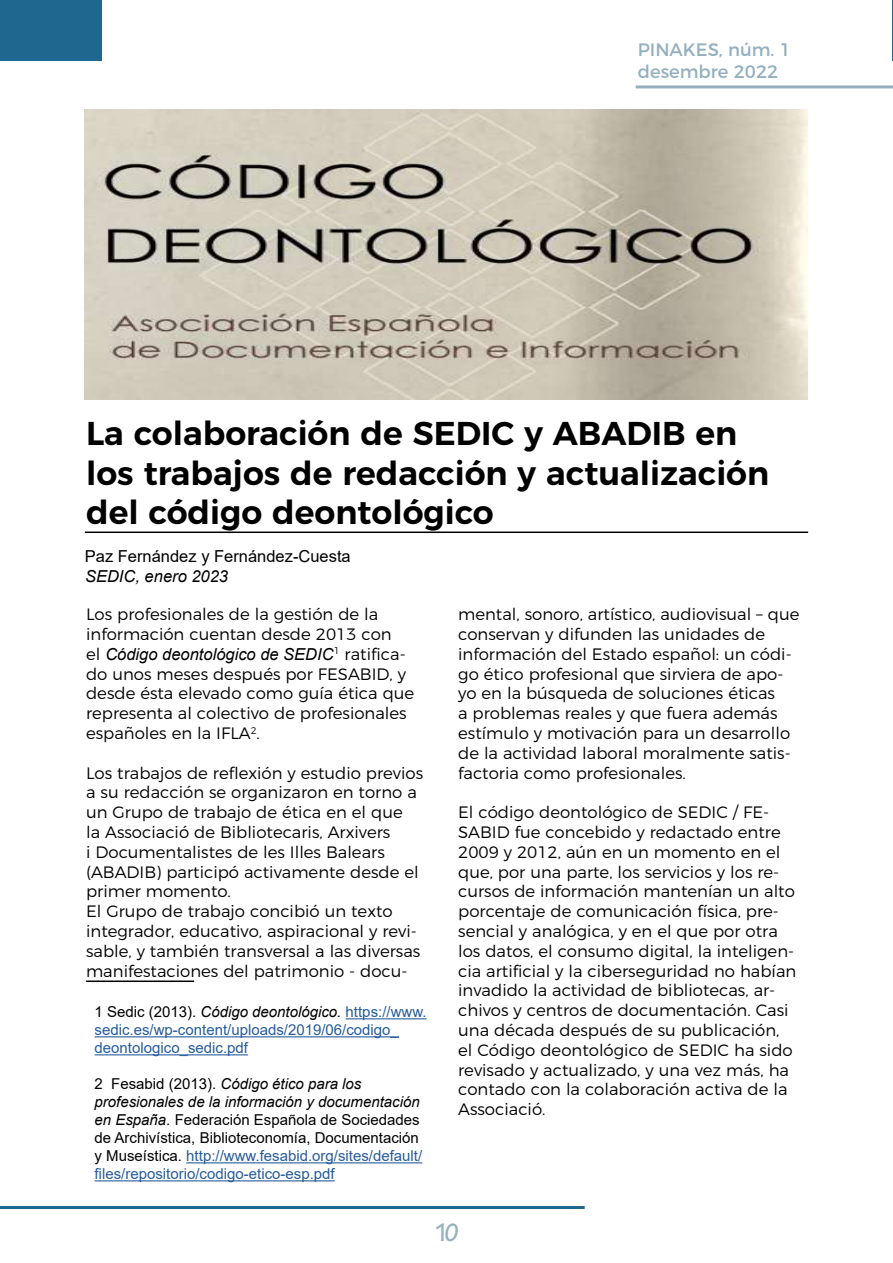
<style>
.page{position:relative;width:893px;height:1263px;background:#fff}
.page>*{position:absolute;margin:0;border:0;box-sizing:border-box;transform-origin:0 0}
.t1{font:600 33px/39.6px "Montserrat";color:#000}
.t2{font:700 condensed 27px "Tekton Pro";color:#94b0be}
.t3{font:18px/21.6px "Montserrat";color:#94b0be}
.t4{font:300 16.5px/19.8px "Montserrat";color:#000}
.t5{font:italic 16.5px "Arial";color:#000}
.t6{font:16.5px "Arial";color:#000}
.t7{font:15px/18px "Arial";color:#000}
.t8{font:15px/18px "Arial";color:#275b9b}
.s1{font-family:"Montserrat";font-weight:300;font-style:normal}
.s2{color:#000}
.s3{font-style:italic;color:#000}
.s4{font-style:italic}
.s5{color:#275b9b}
</style>
<div class="page">
<hr style="left:636px;top:85px;width:257px;height:3px;background:#94b0be">
<hr style="left:0;top:1206px;width:585px;height:3px;background:#206890">
<div style="left:0;top:0;width:101px;height:61px;background:#20678f"></div>
<hr style="left:892px;top:0;width:1px;height:61px;background:#20678f">
<hr style="left:86px;top:980px;width:108px;height:2px;background:#000">
<hr style="left:346px;top:1018px;width:80px;height:1px;background:#275b9b">
<hr style="left:95px;top:1036px;width:304px;height:1px;background:#275b9b">
<hr style="left:95px;top:1054px;width:153px;height:1px;background:#275b9b">
<hr style="left:186px;top:1162px;width:236px;height:1px;background:#275b9b">
<hr style="left:95px;top:1180px;width:240px;height:1px;background:#275b9b">
<img style="left:85px;top:110px;width:723px;height:290px">
<hr style="left:85px;top:531px;width:723px;height:2px;background:#000">
<p class="t3" style="left:638px;top:37px;width:155px">PINAKES, núm. 1 desembre 2022</p>
<h1 class="t1" style="left:86px;top:411px;width:685px">La colaboración de SEDIC y ABADIB en los trabajos de redacción y actualización del código deontológico</h1>
<p class="t6" style="left:85px;top:545px;width:267px">Paz Fernández y Fernández-Cuesta</p>
<p class="t5" style="left:85px;top:566px;width:145px">SEDIC, enero 2023</p>
<p class="t4" style="left:86px;top:603px;width:307px">Los profesionales de la gestión de la información cuentan desde 2013 con</p>
<p class="t5" style="left:86px;top:643px;width:321px"><span class="s1">el</span> Código deontológico de SEDIC<sup>1</sup> <span class="s1">ratifica-</span></p>
<p class="t4" style="left:86px;top:662px;width:330px">do unos meses después por FESABID, y desde ésta elevado como guía ética que representa al colectivo de profesionales españoles en la IFLA<sup>2</sup>.</p>
<p class="t4" style="left:86px;top:761px;width:339px">Los trabajos de reflexión y estudio previos a su redacción se organizaron en torno a un Grupo de trabajo de ética en el que<br>la Associació de Bibliotecaris, Arxivers<br>i Documentalistes de les Illes Balears (ABADIB) participó activamente desde el primer momento.<br>El Grupo de trabajo concibió un texto integrador, educativo, aspiracional y revi&shy;sable, y también transversal a las diversas manifestaciones del patrimonio - docu-</p>
<p class="t8" style="left:95px;top:1003px;width:333px"><span class="s2">1 Sedic (2013).</span> <span class="s3">Código deontológico.</span> https://www. sedic.es/wp-content/uploads/2019/06/codigo_ deontologico_sedic.pdf</p>
<p class="t7" style="left:95px;top:1075px;width:329px">2 Fesabid (2013). <span class="s4">Código ético para los profesionales de la información y documentación en España.</span> Federación Española de Sociedades de Archivística, Biblioteconomía, Documentación y Museística. <span class="s5">http://www.fesabid.org/sites/default/ files/repositorio/codigo-etico-esp.pdf</span></p>
<p class="t4" style="left:458px;top:603px;width:343px">mental, sonoro, artístico, audiovisual – que conservan y difunden las unidades de información del Estado español: un códi&shy;go ético profesional que sirviera de apo&shy;yo en la búsqueda de soluciones éticas<br>a problemas reales y que fuera además estímulo y motivación para un desarrollo de la actividad laboral moralmente satis&shy;factoria como profesionales.</p>
<p class="t4" style="left:458px;top:801px;width:340px">El código deontológico de SEDIC / FE-SABID fue concebido y redactado entre 2009 y 2012, aún en un momento en el que, por una parte, los servicios y los re&shy;cursos de información mantenían un alto porcentaje de comunicación física, pre&shy;sencial y analógica, y en el que por otra los datos, el consumo digital, la inteligen&shy;cia artificial y la ciberseguridad no habían invadido la actividad de bibliotecas, ar&shy;chivos y centros de documentación. Casi una década después de su publicación, el Código deontológico de SEDIC ha sido revisado y actualizado, y una vez más, ha contado con la colaboración activa de la Associació.</p>
<h2 class="t2" style="left:434px;top:1217px;width:26px">10</h2>
</div>
